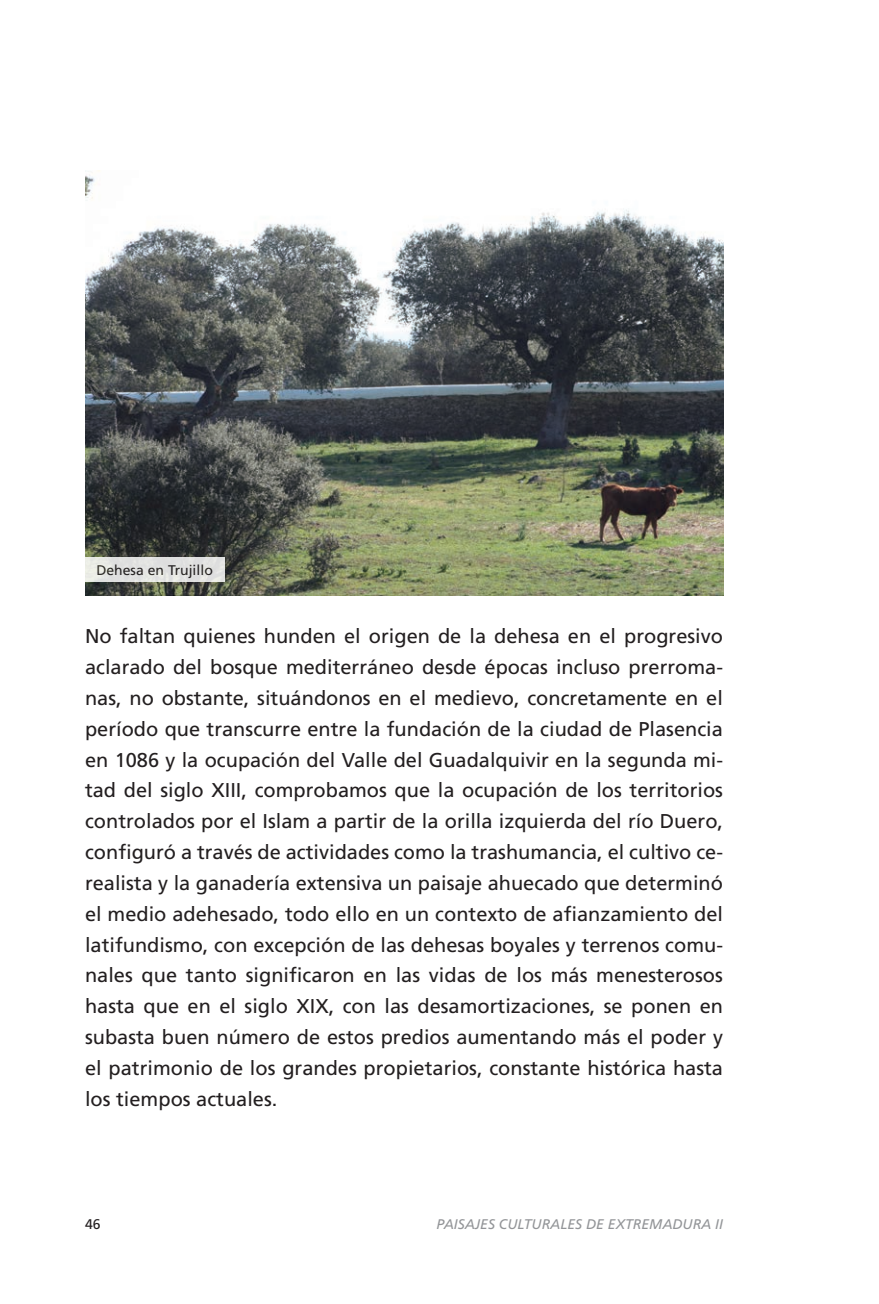
<style>
.page{position:relative;width:879px;height:1304px;background:#fff}
.page>*{position:absolute;margin:0;border:0;box-sizing:border-box;transform-origin:0 0}
.t1{font:20px/30.8px "Frutiger LT Std";color:#231f20;text-align:justify}
.t2{font:italic 14px "Frutiger LT Std";color:#939598}
.t3{font:14px "Frutiger LT Std";color:#231f20}
</style>
<div class="page">
<img style="left:85px;top:170px;width:638px;height:425px">
<div style="left:85px;top:557px;width:139px;height:24px;background:#e1e2e1"></div>
<p class="t3" style="left:96px;top:562px;width:118px">Dehesa en Trujillo</p>
<p class="t1" style="left:85px;top:621px;width:639px">No faltan quienes hunden el origen de la dehesa en el progresivo aclarado del bosque mediterráneo desde épocas incluso prerroma&shy;nas, no obstante, situándonos en el medievo, concretamente en el período que transcurre entre la fundación de la ciudad de Plasencia en 1086 y la ocupación del Valle del Guadalquivir en la segunda mi&shy;tad del siglo XIII, comprobamos que la ocupación de los territorios controlados por el Islam a partir de la orilla izquierda del río Duero, configuró a través de actividades como la trashumancia, el cultivo ce&shy;realista y la ganadería extensiva un paisaje ahuecado que determinó el medio adehesado, todo ello en un contexto de afianzamiento del latifundismo, con excepción de las dehesas boyales y terrenos comu&shy;nales que tanto significaron en las vidas de los más menesterosos hasta que en el siglo XIX, con las desamortizaciones, se ponen en subasta buen número de estos predios aumentando más el poder y el patrimonio de los grandes propietarios, constante histórica hasta los tiempos actuales.</p>
<p class="t3" style="left:85px;top:1216px;width:17px">46</p>
<p class="t2" style="left:436px;top:1216px;width:288px">PAISAJES CULTURALES DE EXTREMADURA II</p>
</div>
